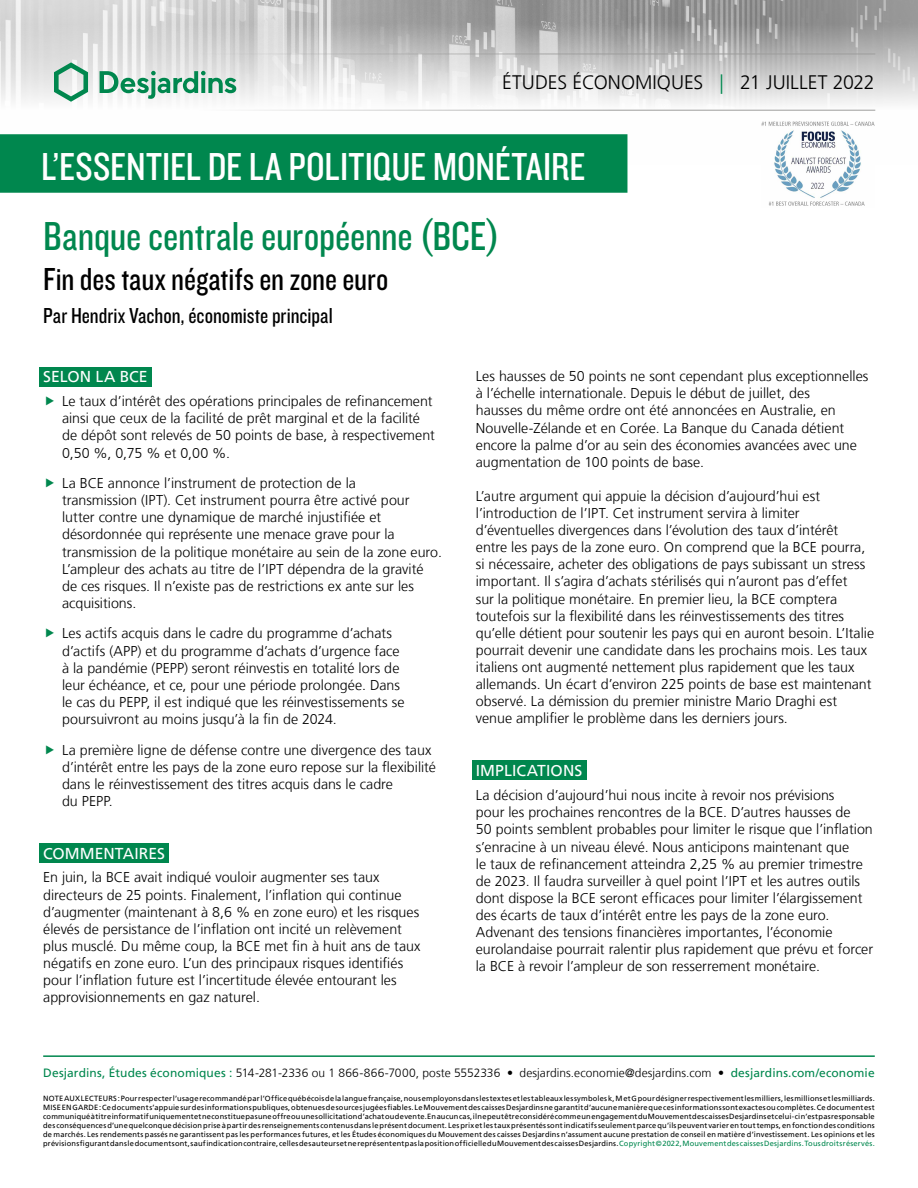
<style>
.page{position:relative;width:918px;height:1188px;background:#fff}
.page>*{position:absolute;margin:0;border:0;box-sizing:border-box;transform-origin:0 0}
.t1{font:42px "Knockout 29 Junior Ltweight";letter-spacing:-.005em;color:#00874e}
.t2{font:40.5px "Knockout 29 Junior Ltweight";color:#fff}
.t3{font:33px "Knockout 29 Junior Ltweight";color:#000}
.t4{font:22.5px "Knockout 29 Junior Ltweight";color:#000}
.t5{font:300 19.5px "Frutiger LT";color:#000}
.t6{font:15.75px "Frutiger LT";letter-spacing:.005em;color:#fff}
.t7{font:300 14.25px/17.1px "Frutiger LT";color:#000}
.t8{font:300 12px "Frutiger LT";letter-spacing:.005em;color:#000}
.t9{font:7.5px/9px "Frutiger LT";letter-spacing:.025em;color:#000;text-align:justify}
.s1{color:#00874e}
.s2{font-weight:400;color:#00874e}
</style>
<div class="page">
<img style="left:0;top:0;width:918px;height:164px">
<hr style="left:43px;top:54px;width:832px;height:1px;background:#9d9d9c">
<hr style="left:43px;top:110px;width:832px;height:1px;background:#9d9d9c">
<svg style="left:54px;top:62px;width:34px;height:40px"></svg>
<svg style="left:100px;top:71px;width:136px;height:28px"></svg>
<div style="left:0;top:135px;width:627px;height:57px;background:#00874e"></div>
<div style="left:0;top:134px;width:627px;height:59px;border:2px solid #00874e"></div>
<hr style="left:43px;top:1055px;width:832px;height:2px;background:#00874e">
<div style="left:39px;top:367px;width:113px;height:19px;background:#00874e"></div>
<div style="left:39px;top:843px;width:130px;height:20px;background:#00874e"></div>
<div style="left:472px;top:761px;width:114px;height:19px;background:#00874e"></div>
<img style="left:761px;top:121px;width:114px;height:85px">
<h3 class="t5" style="left:502px;top:72px;width:374px">ÉTUDES ÉCONOMIQUES <span class="s1">|</span> 21 JUILLET 2022</h3>
<h2 class="t2" style="left:41px;top:140px;width:546px">L’ESSENTIEL DE LA POLITIQUE MONÉTAIRE</h2>
<h1 class="t1" style="left:43px;top:209px;width:458px">Banque centrale européenne (BCE)</h1>
<h3 class="t3" style="left:43px;top:257px;width:347px">Fin des taux négatifs en zone euro</h3>
<h3 class="t4" style="left:43px;top:301px;width:291px">Par Hendrix Vachon, économiste principal</h3>
<p class="t6" style="left:43px;top:368px;width:106px">SELON LA BCE</p>
<p class="t7" style="left:62px;top:393px;width:374px">Le taux d’intérêt des opérations principales de refinancement ainsi que ceux de la facilité de prêt marginal et de la facilité de dépôt sont relevés de 50 points de base, à respectivement 0,50 %, 0,75 % et 0,00 %.</p>
<p class="t7" style="left:62px;top:475px;width:381px">La BCE annonce l’instrument de protection de la<br>transmission (IPT). Cet instrument pourra être activé pour lutter contre une dynamique de marché injustifiée et désordonnée qui représente une menace grave pour la transmission de la politique monétaire au sein de la zone euro.<br>L’ampleur des achats au titre de l’IPT dépendra de la gravité de ces risques. Il n’existe pas de restrictions ex ante sur les acquisitions.</p>
<p class="t7" style="left:62px;top:625px;width:344px">Les actifs acquis dans le cadre du programme d’achats d’actifs (APP) et du programme d’achats d’urgence face à la pandémie (PEPP) seront réinvestis en totalité lors de leur échéance, et ce, pour une période prolongée. Dans le cas du PEPP, il est indiqué que les réinvestissements se poursuivront au moins jusqu’à la fin de 2024.</p>
<p class="t7" style="left:62px;top:741px;width:375px">La première ligne de défense contre une divergence des taux d’intérêt entre les pays de la zone euro repose sur la flexibilité dans le réinvestissement des titres acquis dans le cadre<br>du PEPP.</p>
<p class="t6" style="left:43px;top:844px;width:123px">COMMENTAIRES</p>
<p class="t7" style="left:43px;top:869px;width:379px">En juin, la BCE avait indiqué vouloir augmenter ses taux directeurs de 25 points. Finalement, l’inflation qui continue d’augmenter (maintenant à 8,6 % en zone euro) et les risques élevés de persistance de l’inflation ont incité un relèvement plus musclé. Du même coup, la BCE met fin à huit ans de taux négatifs en zone euro. L’un des principaux risques identifiés pour l’inflation future est l’incertitude élevée entourant les approvisionnements en gaz naturel.</p>
<p class="t7" style="left:476px;top:368px;width:394px">Les hausses de 50 points ne sont cependant plus exceptionnelles à l’échelle internationale. Depuis le début de juillet, des<br>hausses du même ordre ont été annoncées en Australie, en Nouvelle‑Zélande et en Corée. La Banque du Canada détient encore la palme d’or au sein des économies avancées avec une augmentation de 100 points de base.</p>
<p class="t7" style="left:476px;top:488px;width:400px">L’autre argument qui appuie la décision d’aujourd’hui est l’introduction de l’IPT. Cet instrument servira à limiter d’éventuelles divergences dans l’évolution des taux d’intérêt<br>entre les pays de la zone euro. On comprend que la BCE pourra, si nécessaire, acheter des obligations de pays subissant un stress important. Il s’agira d’achats stérilisés qui n’auront pas d’effet<br>sur la politique monétaire. En premier lieu, la BCE comptera toutefois sur la flexibilité dans les réinvestissements des titres qu’elle détient pour soutenir les pays qui en auront besoin. L’Italie pourrait devenir une candidate dans les prochains mois. Les taux italiens ont augmenté nettement plus rapidement que les taux allemands. Un écart d’environ 225 points de base est maintenant observé. La démission du premier ministre Mario Draghi est venue amplifier le problème dans les derniers jours.</p>
<p class="t6" style="left:476px;top:762px;width:108px">IMPLICATIONS</p>
<p class="t7" style="left:476px;top:787px;width:399px">La décision d’aujourd’hui nous incite à revoir nos prévisions<br>pour les prochaines rencontres de la BCE. D’autres hausses de<br>50 points semblent probables pour limiter le risque que l’inflation s’enracine à un niveau élevé. Nous anticipons maintenant que<br>le taux de refinancement atteindra 2,25 % au premier trimestre de 2023. Il faudra surveiller à quel point l’IPT et les autres outils dont dispose la BCE seront efficaces pour limiter l’élargissement des écarts de taux d’intérêt entre les pays de la zone euro.<br>Advenant des tensions financières importantes, l’économie eurolandaise pourrait ralentir plus rapidement que prévu et forcer la BCE à revoir l’ampleur de son resserrement monétaire.</p>
<p class="t8" style="left:43px;top:1066px;width:833px"><span class="s2">Desjardins, Études économiques :</span> 514‑281‑2336 ou 1 866‑866‑7000, poste 5552336 • desjardins.economie@desjardins.com • <span class="s2">desjardins.com/economie</span></p>
<p class="t9" style="left:43px;top:1094px;width:833px">NOTE AUX LECTEURS: Pour respecter l’usage recommandé par l’Office québécois de la langue française, nous employons dans les textes et les tableaux les symboles k, M et G pour désigner respectivement les milliers, les millions et les milliards.<br>MISE EN GARDE: Ce document s’appuie sur des informations publiques, obtenues de sources jugées fiables. Le Mouvement des caisses Desjardins ne garantit d’aucune manière que ces informations sont exactes ou complètes. Ce document est communiqué à titre informatif uniquement et ne constitue pas une offre ou une sollicitation d’achat ou de vente. En aucun cas, il ne peut être considéré comme un engagement du Mouvement des caisses Desjardins et celui-ci n’est pas responsable des conséquences d’une quelconque décision prise à partir des renseignements contenus dans le présent document. Les prix et les taux présentés sont indicatifs seulement parce qu’ils peuvent varier en tout temps, en fonction des conditions de marchés. Les rendements passés ne garantissent pas les performances futures, et les Études économiques du Mouvement des caisses Desjardins n’assument aucune prestation de conseil en matière d’investissement. Les opinions et les prévisions figurant dans le document sont, sauf indication contraire, celles des auteurs et ne représentent pas la position officielle du Mouvement des caisses Desjardins. <span class="s1">Copyright©2022, Mouvement des caisses Desjardins. Tous droits réservés.</span></p>
</div>
